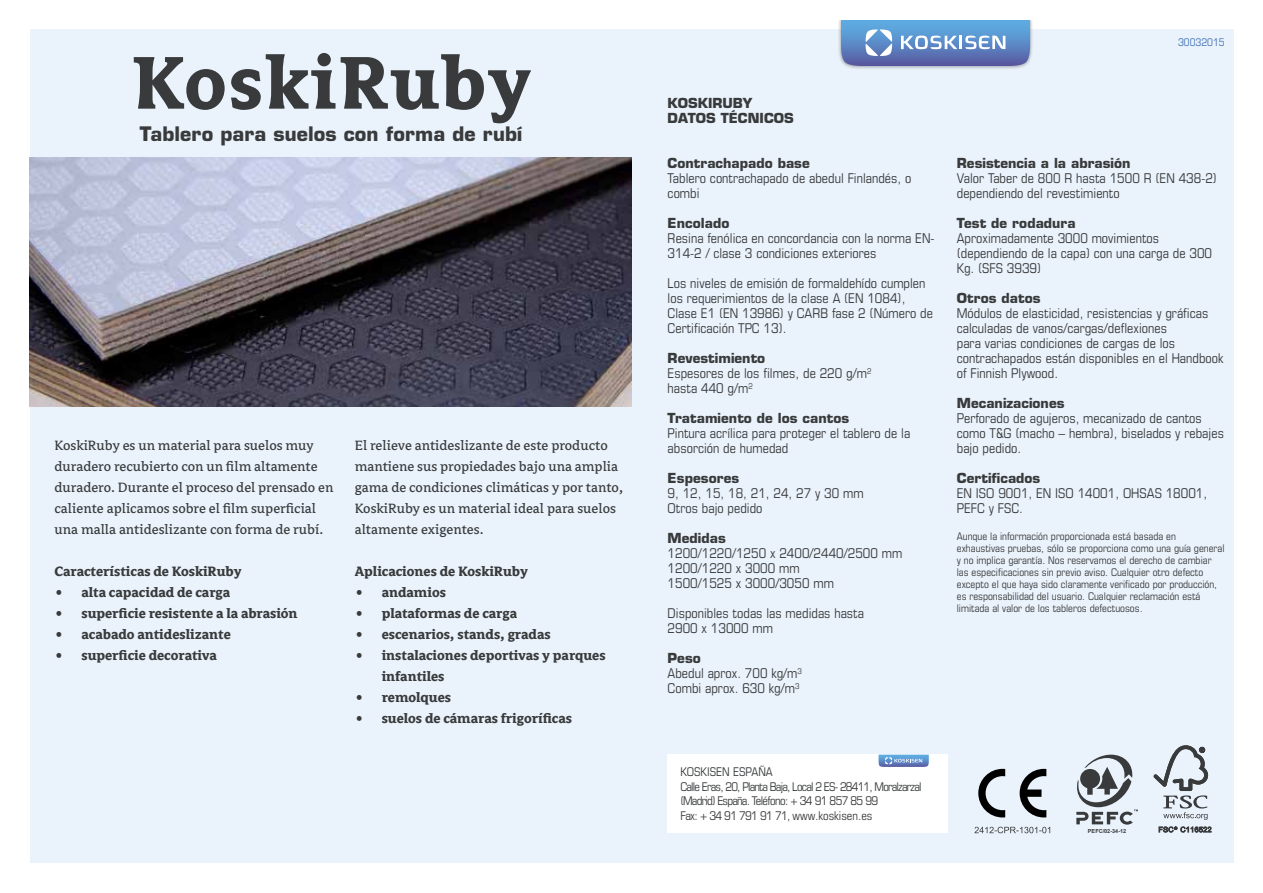
<style>
.page{position:relative;width:1263px;height:893px;background:#fff}
.page>*{position:absolute;margin:0;border:0;box-sizing:border-box;transform-origin:0 0}
.t1{font:700 82.5px "Avance OT";letter-spacing:.025em;color:#383a3b}
.t2{font:700 19.5px "Eurostile LT Std";letter-spacing:.005em;color:#383a3b}
.t3{font:15px/21px "Avance OT";color:#383a3b}
.t4{font:700 15px/21px "Avance OT";color:#383a3b}
.t5{font:condensed 13.5px/15px "Eurostile LT Std";letter-spacing:.005em;color:#383a3b}
.t6{font:700 13.5px/15px "Eurostile LT Std";letter-spacing:.005em;color:#383a3b}
.t7{font:condensed 12px/14.4px "Eurostile LT Std";letter-spacing:-.065em;color:#383a3b}
.t8{font:condensed 10.5px/12px "Eurostile LT Std";color:#383a3b}
.t9{font:condensed 10.5px "Eurostile LT Std";color:#4171b4}
.t10{font:700 5.55px "Arial";color:#383a3b}
.s1{font-weight:700;font-stretch:normal}
</style>
<div class="page">
<div style="left:30px;top:30px;width:1203px;height:833px;background:#eaf2fb"></div>
<div style="left:838px;top:17px;width:196px;height:52px;background:#383a3b;opacity:.45"></div>
<svg style="left:841px;top:20px;width:189px;height:46px;background:#6d94ca"></svg>
<div style="left:837px;top:12px;width:197px;height:8px;background:#fff"></div>
<div style="left:668px;top:755px;width:280px;height:78px;background:#fff"></div>
<svg style="left:878px;top:755px;width:51px;height:12px"></svg>
<svg style="left:1076px;top:755px;width:62px;height:70px"></svg>
<svg style="left:1153px;top:745px;width:55px;height:75px"></svg>
<svg style="left:1159px;top:826px;width:52px;height:6px"></svg>
<svg style="left:1020px;top:769px;width:26px;height:48px"></svg>
<svg style="left:978px;top:769px;width:27px;height:48px"></svg>
<svg style="left:974px;top:827px;width:76px;height:6px"></svg>
<img style="left:30px;top:157px;width:601px;height:250px">
<h1 class="t1" style="left:132px;top:38px;width:401px">KoskiRuby</h1>
<h2 class="t2" style="left:140px;top:121px;width:384px">Tablero para suelos con forma de rubí</h2>
<p class="t3" style="left:55px;top:435px;width:280px">KoskiRuby es un material para suelos muy duradero recubierto con un film altamente duradero. Durante el proceso del prensado en caliente aplicamos sobre el film superficial una malla antideslizante con forma de rubí.</p>
<p class="t4" style="left:55px;top:561px;width:189px">Características de KoskiRuby</p>
<p class="t4" style="left:55px;top:582px;width:177px">• alta capacidad de carga</p>
<p class="t4" style="left:55px;top:603px;width:245px">• superficie resistente a la abrasión</p>
<p class="t4" style="left:55px;top:624px;width:178px">• acabado antideslizante</p>
<p class="t4" style="left:55px;top:645px;width:164px">• superficie decorativa</p>
<p class="t3" style="left:355px;top:435px;width:270px">El relieve antideslizante de este producto mantiene sus propiedades bajo una amplia gama de condiciones climáticas y por tanto, KoskiRuby es un material ideal para suelos altamente exigentes.</p>
<p class="t4" style="left:355px;top:561px;width:175px">Aplicaciones de KoskiRuby</p>
<p class="t4" style="left:355px;top:582px;width:93px">• andamios</p>
<p class="t4" style="left:355px;top:603px;width:164px">• plataformas de carga</p>
<p class="t4" style="left:355px;top:624px;width:197px">• escenarios, stands, gradas</p>
<p class="t4" style="left:382px;top:645px;width:225px;text-indent:-27px">• instalaciones deportivas y parques infantiles</p>
<p class="t4" style="left:355px;top:687px;width:98px">• remolques</p>
<p class="t4" style="left:355px;top:708px;width:219px">• suelos de cámaras frigoríficas</p>
<p class="t6" style="left:668px;top:96px;width:128px">KOSKIRUBY<br>DATOS TÉCNICOS</p>
<p class="t6" style="left:668px;top:156px;width:144px">Contrachapado base</p>
<p class="t5" style="left:668px;top:171px;width:245px">Tablero contrachapado de abedul Finlandés, o combi</p>
<p class="t6" style="left:668px;top:216px;width:63px">Encolado</p>
<p class="t5" style="left:668px;top:231px;width:268px">Resina fenólica en concordancia con la norma EN-<br>314-2 / clase 3 condiciones exteriores</p>
<p class="t5" style="left:668px;top:276px;width:267px">Los niveles de emisión de formaldehído cumplen los requerimientos de la clase A (EN 1084), Clase E1 (EN 13986) y CARB fase 2 (Número de Certificación TPC 13).</p>
<p class="t5" style="left:668px;top:351px;width:205px"><span class="s1">Revestimiento<br></span>Espesores de los filmes, de 220 g/m<sup>2 </sup>hasta 440 g/m<sup>2</sup></p>
<p class="t6" style="left:668px;top:411px;width:183px">Tratamiento de los cantos</p>
<p class="t5" style="left:668px;top:426px;width:244px">Pintura acrílica para proteger el tablero de la absorción de humedad</p>
<p class="t6" style="left:668px;top:471px;width:73px">Espesores</p>
<p class="t5" style="left:668px;top:486px;width:197px">9, 12, 15, 18, 21, 24, 27 y 30 mm<br>Otros bajo pedido</p>
<p class="t6" style="left:668px;top:531px;width:60px">Medidas</p>
<p class="t5" style="left:668px;top:546px;width:236px">1200/1220/1250 x 2400/2440/2500 mm<br>1200/1220 x 3000 mm<br>1500/1525 x 3000/3050 mm</p>
<p class="t5" style="left:668px;top:606px;width:198px">Disponibles todas las medidas hasta<br>2900 x 13000 mm</p>
<p class="t5" style="left:668px;top:651px;width:136px"><span class="s1">Peso<br></span>Abedul aprox. 700 kg/m<sup>3<br></sup>Combi aprox. 630 kg/m<sup>3</sup></p>
<p class="t9" style="left:1178px;top:36px;width:48px">30032015</p>
<p class="t6" style="left:957px;top:156px;width:175px">Resistencia a la abrasión</p>
<p class="t5" style="left:957px;top:171px;width:262px">Valor Taber de 800 R hasta 1500 R (EN 438-2) dependiendo del revestimiento</p>
<p class="t6" style="left:957px;top:216px;width:120px">Test de rodadura</p>
<p class="t5" style="left:957px;top:231px;width:257px">Aproximadamente 3000 movimientos (dependiendo de la capa) con una carga de 300<br>Kg. (SFS 3939)</p>
<p class="t6" style="left:957px;top:291px;width:85px">Otros datos</p>
<p class="t5" style="left:957px;top:306px;width:268px">Módulos de elasticidad, resistencias y gráficas calculadas de vanos/cargas/deflexiones<br>para varias condiciones de cargas de los contrachapados están disponibles en el Handbook of Finnish Plywood.</p>
<p class="t6" style="left:957px;top:396px;width:109px">Mecanizaciones</p>
<p class="t5" style="left:957px;top:411px;width:269px">Perforado de agujeros, mecanizado de cantos como T&amp;G (macho – hembra), biselados y rebajes bajo pedido.</p>
<p class="t6" style="left:957px;top:471px;width:85px">Certificados</p>
<p class="t5" style="left:957px;top:486px;width:252px">EN ISO 9001, EN ISO 14001, OHSAS 18001,<br>PEFC y FSC.</p>
<p class="t8" style="left:957px;top:530px;width:269px">Aunque la información proporcionada está basada en exhaustivas pruebas, sólo se proporciona como una guía general y no implica garantía. Nos reservamos el derecho de cambiar las especificaciones sin previo aviso. Cualquier otro defecto excepto el que haya sido claramente verificado por producción, es responsabilidad del usuario. Cualquier reclamación está limitada al valor de los tableros defectuosos.</p>
<p class="t7" style="left:680px;top:765px;width:243px">KOSKISEN ESPAÑA<br>Calle Eras, 20, Planta Baja, Local 2 ES- 28411, Moralzarzal (Madrid) España. Teléfono: + 34 91 857 85 99<br>Fax: + 34 91 791 91 71, www.koskisen.es</p>
<p class="t10" style="left:1088px;top:828px;width:40px">PEFC/02-34-12</p>
</div>
